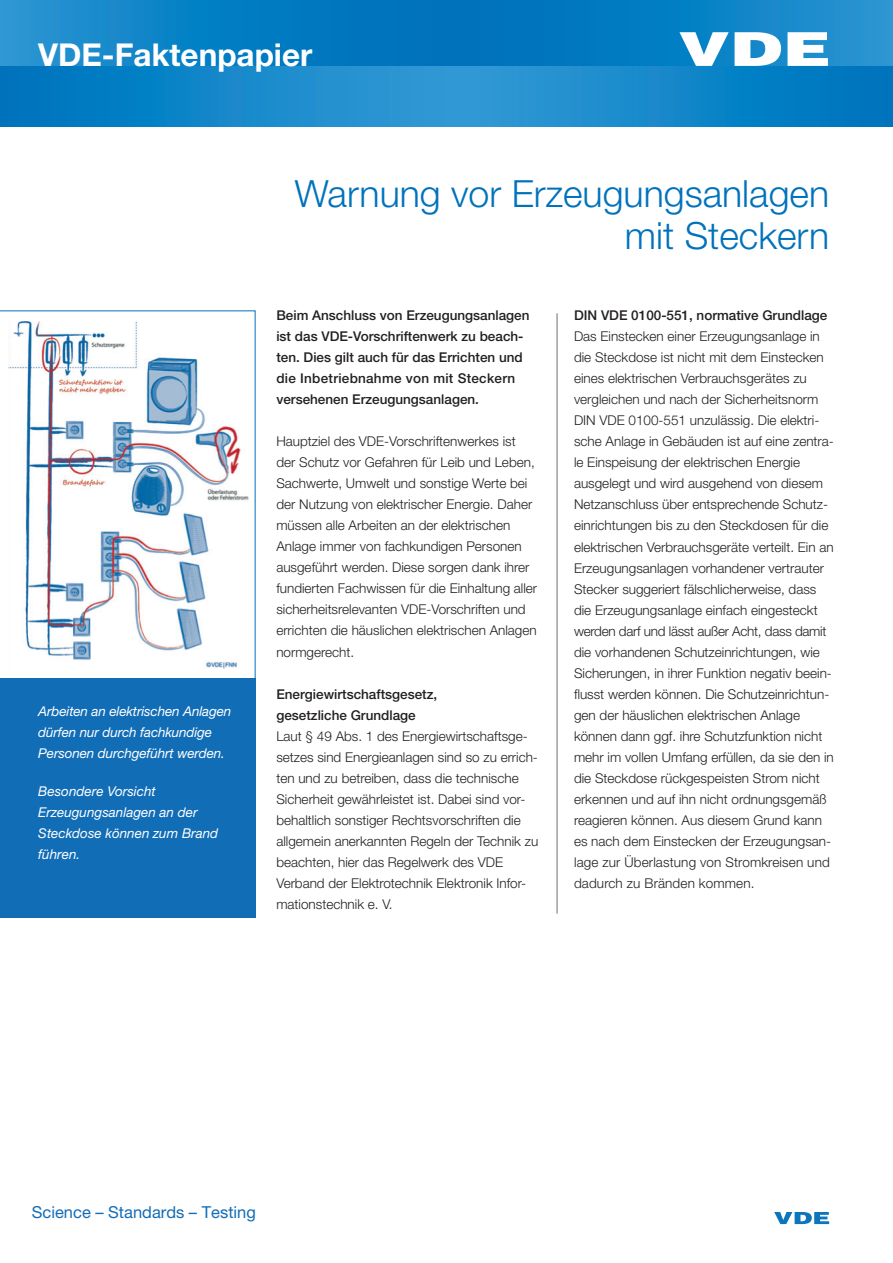
<style>
.page{position:relative;width:893px;height:1263px;background:#fff}
.page>*{position:absolute;margin:0;border:0;box-sizing:border-box;transform-origin:0 0}
.t1{font:300 37.5px/42px "Helvetica Neue LT Std";color:#0072bc;text-align:right}
.t2{font:700 31.5px "Helvetica Neue LT Std";color:#fff}
.t3{font:16.5px "Helvetica Neue LT Pro";color:#126db7}
.t4{font:300 13.5px/21px "Helvetica Neue LT Std";color:#231f20}
.t5{font:500 13.5px/21px "Helvetica Neue LT Std";color:#231f20}
.t6{font:italic 13.5px/21px "Helvetica Neue LT Std";letter-spacing:-.01em;color:#fff}
</style>
<div class="page">
<svg style="left:0;top:310px;width:255px;height:368px"></svg>
<svg style="left:0;top:66px;width:893px;height:60px;background:#0c81c5"></svg>
<svg style="left:0;top:0;width:893px;height:66px;background:#0d82c6"></svg>
<div style="left:0;top:678px;width:255px;height:240px;background:#126db7"></div>
<hr style="left:557px;top:313px;width:1px;height:600px;background:#6c6d70">
<svg style="left:774px;top:1212px;width:55px;height:12px"></svg>
<svg style="left:379px;top:32px;width:402px;height:94px;background:#218dcc"></svg>
<svg style="left:787px;top:32px;width:41px;height:34px"></svg>
<img style="left:9px;top:321px;width:239px;height:348px">
<h2 class="t2" style="left:38px;top:35px;width:276px">VDE-Faktenpapier</h2>
<p class="t6" style="left:38px;top:701px;width:195px">Arbeiten an elektrischen Anlagen dürfen nur durch fachkundige<br>Personen durchgeführt werden.</p>
<p class="t6" style="left:38px;top:781px;width:182px">Besondere Vorsicht<br>Erzeugungsanlagen an der<br>Steckdose können zum Brand führen.</p>
<h1 class="t1" style="left:295px;top:171px;width:536px">Warnung vor Erzeugungsanlagen mit Steckern</h1>
<p class="t5" style="left:276px;top:305px;width:255px">Beim Anschluss von Erzeugungsanlagen ist das VDE-Vorschriftenwerk zu beach&shy;ten. Dies gilt auch für das Errichten und die Inbetriebnahme von mit Steckern versehenen Erzeugungsanlagen.</p>
<p class="t4" style="left:276px;top:431px;width:262px">Hauptziel des VDE-Vorschriftenwerkes ist der Schutz vor Gefahren für Leib und Leben, Sachwerte, Umwelt und sonstige Werte bei der Nutzung von elektrischer Energie. Daher müssen alle Arbeiten an der elektrischen Anlage immer von fachkundigen Personen ausgeführt werden. Diese sorgen dank ihrer fundierten Fachwissen für die Einhaltung aller sicherheitsrelevanten VDE-Vorschriften und errichten die häuslichen elektrischen Anlagen normgerecht.</p>
<p class="t5" style="left:276px;top:683px;width:162px">Energiewirtschaftsgesetz, gesetzliche Grundlage</p>
<p class="t4" style="left:276px;top:725px;width:263px">Laut § 49 Abs. 1 des Energiewirtschaftsge&shy;setzes sind Energieanlagen sind so zu errich&shy;ten und zu betreiben, dass die technische Sicherheit gewährleistet ist. Dabei sind vor&shy;behaltlich sonstiger Rechtsvorschriften die allgemein anerkannten Regeln der Technik zu beachten, hier das Regelwerk des VDE Verband der Elektrotechnik Elektronik Infor&shy;mationstechnik e. V.</p>
<p class="t5" style="left:574px;top:305px;width:255px">DIN VDE 0100-551, normative Grundlage</p>
<p class="t4" style="left:574px;top:326px;width:261px">Das Einstecken einer Erzeugungsanlage in die Steckdose ist nicht mit dem Einstecken eines elektrischen Verbrauchsgerätes zu vergleichen und nach der Sicherheitsnorm DIN VDE 0100-551 unzulässig. Die elektri&shy;sche Anlage in Gebäuden ist auf eine zentra&shy;le Einspeisung der elektrischen Energie ausgelegt und wird ausgehend von diesem Netzanschluss über entsprechende Schutz&shy;einrichtungen bis zu den Steckdosen für die elektrischen Verbrauchsgeräte verteilt. Ein an Erzeugungsanlagen vorhandener vertrauter Stecker suggeriert fälschlicherweise, dass die Erzeugungsanlage einfach eingesteckt werden darf und lässt außer Acht, dass damit die vorhandenen Schutzeinrichtungen, wie Sicherungen, in ihrer Funktion negativ beein&shy;flusst werden können. Die Schutzeinrichtun&shy;gen der häuslichen elektrischen Anlage können dann ggf. ihre Schutzfunktion nicht mehr im vollen Umfang erfüllen, da sie den in die Steckdose rückgespeisten Strom nicht erkennen und auf ihn nicht ordnungsgemäß reagieren können. Aus diesem Grund kann es nach dem Einstecken der Erzeugungsan&shy;lage zur Überlastung von Stromkreisen und dadurch zu Bränden kommen.</p>
<p class="t3" style="left:32px;top:1202px;width:226px">Science – Standards – Testing</p>
</div>
